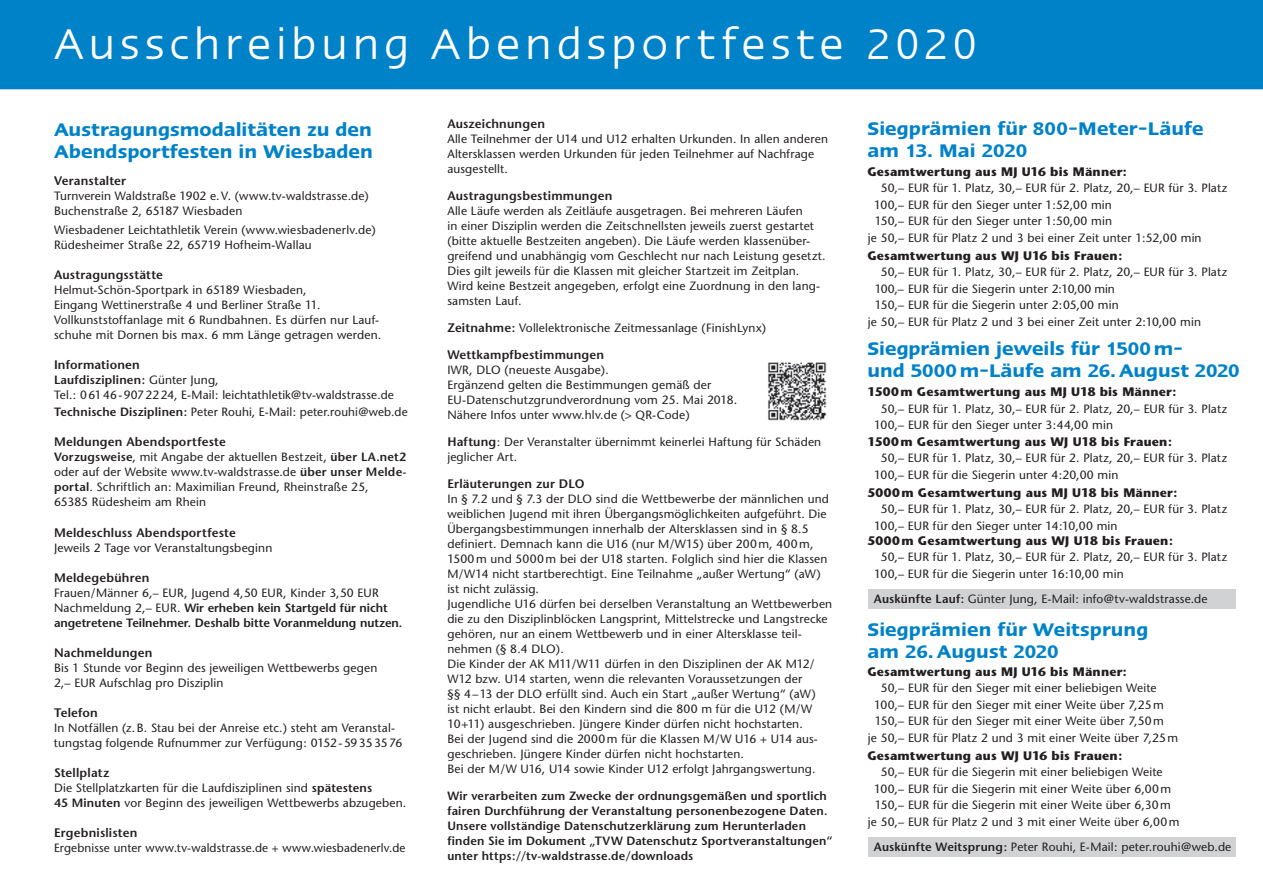
<style>
.page{position:relative;width:1263px;height:893px;background:#fff}
.page>*{position:absolute;margin:0;border:0;box-sizing:border-box;transform-origin:0 0}
.t1{font:49.5px "Linotype Ergo";letter-spacing:.11em;color:#fff}
.t2{font:600 21px/22.5px "Linotype Ergo";color:#0082c9}
.t3{font:700 12.3px "Stone Sans";letter-spacing:.015em;color:#231f20}
.t4{font:600 12.3px "Stone Sans";letter-spacing:.015em;color:#231f20}
.t5{font:12px/15px "Stone Sans";letter-spacing:.01em;color:#231f20}
.t6{font:600 12px/15px "Stone Sans";letter-spacing:.015em;color:#231f20}
.t7{font:600 12px/15px "Stone Sans";letter-spacing:-.005em;color:#231f20}
.s1{font-weight:600}
.s2{font-weight:400}
.s3{font-weight:600;font-size:12.3px}
</style>
<div class="page">
<div style="left:0;top:0;width:1263px;height:89px;background:#0082c9"></div>
<div style="left:868px;top:589px;width:368px;height:20px;background:#d1d2d4"></div>
<div style="left:868px;top:837px;width:368px;height:20px;background:#d1d2d4"></div>
<img style="left:768px;top:362px;width:59px;height:59px">
<h1 class="t1" style="left:54px;top:17px;width:924px">Ausschreibung Abendsportfeste 2020</h1>
<h2 class="t2" style="left:54px;top:118px;width:321px">Austragungsmodalitäten zu den<br>Abendsportfesten in Wiesbaden</h2>
<p class="t4" style="left:54px;top:173px;width:74px">Veranstalter</p>
<p class="t5" style="left:54px;top:188px;width:316px">Turnverein Waldstraße 1902 e.V. (www.tv-waldstrasse.de)<br>Buchenstraße 2, 65187 Wiesbaden</p>
<p class="t5" style="left:54px;top:222px;width:323px">Wiesbadener Leichtathletik Verein (www.wiesbadenerlv.de)<br>Rüdesheimer Straße 22, 65719 Hofheim-Wallau</p>
<p class="t4" style="left:54px;top:267px;width:110px">Austragungsstätte</p>
<p class="t5" style="left:54px;top:282px;width:329px">Helmut-Schön-Sportpark in 65189 Wiesbaden,<br>Eingang Wettinerstraße 4 und Berliner Straße 11.<br>Vollkunststoffanlage mit 6 Rundbahnen. Es dürfen nur Lauf&shy;schuhe mit Dornen bis max. 6 mm Länge getragen werden.</p>
<p class="t4" style="left:54px;top:357px;width:87px">Informationen</p>
<p class="t5" style="left:54px;top:372px;width:341px"><span class="s1">Laufdisziplinen:</span> Günter Jung,<br>Tel.: 06146-9072224, E-Mail: leichtathletik@tv-waldstrasse.de</p>
<p class="t5" style="left:54px;top:405px;width:355px"><span class="s1">Technische Disziplinen:</span> Peter Rouhi, E-Mail: peter.rouhi@web.de</p>
<p class="t4" style="left:54px;top:435px;width:173px">Meldungen Abendsportfeste</p>
<p class="t5" style="left:54px;top:450px;width:354px"><span class="s1">Vorzugsweise</span>, mit Angabe der aktuellen Bestzeit, <span class="s1">über LA.net2 </span>oder auf der Website www.tv-waldstrasse.de <span class="s1">über unser Melde&shy;portal</span>. Schriftlich an: Maximilian Freund, Rheinstraße 25,<br>65385 Rüdesheim am Rhein</p>
<p class="t4" style="left:54px;top:525px;width:183px">Meldeschluss Abendsportfeste</p>
<p class="t5" style="left:54px;top:540px;width:220px">Jeweils 2 Tage vor Veranstaltungsbeginn</p>
<p class="t4" style="left:54px;top:570px;width:97px">Meldegebühren</p>
<p class="t7" style="left:54px;top:585px;width:350px"><span class="s2">Frauen/Männer 6,– EUR, Jugend 4,50 EUR, Kinder 3,50 EUR<br>Nachmeldung 2,– EUR.</span> Wir erheben kein Startgeld für nicht angetretene Teilnehmer. Deshalb bitte Voranmeldung nutzen.</p>
<p class="t4" style="left:54px;top:645px;width:100px">Nachmeldungen</p>
<p class="t5" style="left:54px;top:660px;width:325px">Bis 1 Stunde vor Beginn des jeweiligen Wettbewerbs gegen<br>2,– EUR Aufschlag pro Disziplin</p>
<p class="t4" style="left:54px;top:705px;width:45px">Telefon</p>
<p class="t5" style="left:54px;top:720px;width:350px">In Notfällen (z.B. Stau bei der Anreise etc.) steht am Veranstal&shy;tungstag folgende Rufnummer zur Verfügung: 0152-59353576</p>
<p class="t4" style="left:54px;top:765px;width:57px">Stellplatz</p>
<p class="t5" style="left:54px;top:781px;width:354px">Die Stellplatzkarten für die Laufdisziplinen sind <span class="s1">spätestens<br>45 Minuten</span> vor Beginn des jeweiligen Wettbewerbs abzugeben.</p>
<p class="t4" style="left:54px;top:826px;width:85px">Ergebnislisten</p>
<p class="t5" style="left:54px;top:841px;width:353px">Ergebnisse unter www.tv-waldstrasse.de + www.wiesbadenerlv.de</p>
<p class="t4" style="left:447px;top:117px;width:99px">Auszeichnungen</p>
<p class="t5" style="left:447px;top:132px;width:382px">Alle Teilnehmer der U14 und U12 erhalten Urkunden. In allen anderen<br>Altersklassen werden Urkunden für jeden Teilnehmer auf Nachfrage ausgestellt.</p>
<p class="t4" style="left:447px;top:189px;width:166px">Austragungsbestimmungen</p>
<p class="t5" style="left:447px;top:204px;width:380px">Alle Läufe werden als Zeitläufe ausgetragen. Bei mehreren Läufen<br>in einer Disziplin werden die Zeitschnellsten jeweils zuerst gestartet (bitte aktuelle Bestzeiten angeben). Die Läufe werden klassenüber&shy;greifend und unabhängig vom Geschlecht nur nach Leistung gesetzt.<br>Dies gilt jeweils für die Klassen mit gleicher Startzeit im Zeitplan.<br>Wird keine Bestzeit angegeben, erfolgt eine Zuordnung in den lang&shy;samsten Lauf.</p>
<p class="t5" style="left:447px;top:321px;width:320px"><span class="s3">Zeitnahme:</span> Vollelektronische Zeitmessanlage (FinishLynx)</p>
<p class="t4" style="left:447px;top:348px;width:158px">Wettkampfbestimmungen</p>
<p class="t5" style="left:447px;top:363px;width:291px">IWR, DLO (neueste Ausgabe).<br>Ergänzend gelten die Bestimmungen gemäß der EU-Datenschutzgrundverordnung vom 25. Mai 2018.<br>Nähere Infos unter www.hlv.de (&gt; QR-Code)</p>
<p class="t5" style="left:447px;top:435px;width:375px"><span class="s3">Haftung</span>: Der Veranstalter übernimmt keinerlei Haftung für Schäden jeglicher Art.</p>
<p class="t4" style="left:447px;top:477px;width:139px">Erläuterungen zur DLO</p>
<p class="t5" style="left:447px;top:492px;width:386px">In § 7.2 und § 7.3 der DLO sind die Wettbewerbe der männlichen und weiblichen Jugend mit ihren Übergangsmöglichkeiten aufgeführt. Die Übergangsbestimmungen innerhalb der Altersklassen sind in § 8.5 definiert. Demnach kann die U16 (nur M/W15) über 200m, 400m, 1500m und 5000m bei der U18 starten. Folglich sind hier die Klassen M/W14 nicht startberechtigt. Eine Teilnahme „außer Wertung“ (aW) ist nicht zulässig.<br>Jugendliche U16 dürfen bei derselben Veranstaltung an Wettbewerben die zu den Disziplinblöcken Langsprint, Mittelstrecke und Langstrecke gehören, nur an einem Wettbewerb und in einer Altersklasse teil&shy;nehmen (§ 8.4 DLO).<br>Die Kinder der AK M11/W11 dürfen in den Disziplinen der AK M12/ W12 bzw. U14 starten, wenn die relevanten Voraussetzungen der<br>§§ 4–13 der DLO erfüllt sind. Auch ein Start „außer Wertung“ (aW)<br>ist nicht erlaubt. Bei den Kindern sind die 800 m für die U12 (M/W 10+11) ausgeschrieben. Jüngere Kinder dürfen nicht hochstarten.<br>Bei der Jugend sind die 2000m für die Klassen M/W U16 + U14 aus&shy;geschrieben. Jüngere Kinder dürfen nicht hochstarten.<br>Bei der M/W U16, U14 sowie Kinder U12 erfolgt Jahrgangswertung.</p>
<p class="t6" style="left:447px;top:789px;width:387px">Wir verarbeiten zum Zwecke der ordnungsgemäßen und sportlich fairen Durchführung der Veranstaltung personenbezogene Daten.<br>Unsere vollständige Datenschutzerklärung zum Herunterladen finden Sie im Dokument „TVW Datenschutz Sportveranstaltungen“ unter https://tv-waldstrasse.de/downloads</p>
<h2 class="t2" style="left:867px;top:117px;width:338px">Siegprämien für 800-Meter-Läufe am 13. Mai 2020</h2>
<p class="t3" style="left:867px;top:164px;width:261px">Gesamtwertung aus MJ U16 bis Männer:</p>
<p class="t5" style="left:881px;top:181px;width:348px">50,– EUR für 1. Platz, 30,– EUR für 2. Platz, 20,– EUR für 3. Platz</p>
<p class="t5" style="left:874px;top:197px;width:239px">100,– EUR für den Sieger unter 1:52,00 min</p>
<p class="t5" style="left:875px;top:214px;width:239px">150,– EUR für den Sieger unter 1:50,00 min</p>
<p class="t5" style="left:868px;top:230px;width:335px">je 50,– EUR für Platz 2 und 3 bei einer Zeit unter 1:52,00 min</p>
<p class="t3" style="left:867px;top:248px;width:256px">Gesamtwertung aus WJ U16 bis Frauen:</p>
<p class="t5" style="left:881px;top:265px;width:348px">50,– EUR für 1. Platz, 30,– EUR für 2. Platz, 20,– EUR für 3. Platz</p>
<p class="t5" style="left:875px;top:281px;width:242px">100,– EUR für die Siegerin unter 2:10,00 min</p>
<p class="t5" style="left:875px;top:298px;width:246px">150,– EUR für die Siegerin unter 2:05,00 min</p>
<p class="t5" style="left:868px;top:314px;width:335px">je 50,– EUR für Platz 2 und 3 bei einer Zeit unter 2:10,00 min</p>
<h2 class="t2" style="left:867px;top:337px;width:374px">Siegprämien jeweils für 1500m-<br>und 5000m-Läufe am 26.August 2020</h2>
<p class="t3" style="left:867px;top:385px;width:310px">1500m Gesamtwertung aus MJ U18 bis Männer:</p>
<p class="t5" style="left:874px;top:401px;width:355px;line-height:16.5px;text-indent:7px">50,– EUR für 1. Platz, 30,– EUR für 2. Platz, 20,– EUR für 3. Platz<br>100,– EUR für den Sieger unter 3:44,00 min</p>
<p class="t3" style="left:867px;top:434px;width:306px">1500m Gesamtwertung aus WJ U18 bis Frauen:</p>
<p class="t5" style="left:874px;top:450px;width:354px;line-height:16.5px;text-indent:7px">50,– EUR für 1. Platz, 30,– EUR für 2. Platz, 20,– EUR für 3. Platz<br>100,– EUR für die Siegerin unter 4:20,00 min</p>
<p class="t3" style="left:867px;top:485px;width:311px">5000m Gesamtwertung aus MJ U18 bis Männer:</p>
<p class="t5" style="left:874px;top:501px;width:354px;line-height:16.5px;text-indent:7px">50,– EUR für 1. Platz, 30,– EUR für 2. Platz, 20,– EUR für 3. Platz<br>100,– EUR für den Sieger unter 14:10,00 min</p>
<p class="t3" style="left:867px;top:533px;width:307px">5000m Gesamtwertung aus WJ U18 bis Frauen:</p>
<p class="t5" style="left:874px;top:549px;width:354px;line-height:16.5px;text-indent:7px">50,– EUR für 1. Platz, 30,– EUR für 2. Platz, 20,– EUR für 3. Platz<br>100,– EUR für die Siegerin unter 16:10,00 min</p>
<p class="t5" style="left:874px;top:592px;width:335px"><span class="s1">Auskünfte Lauf:</span> Günter Jung, E-Mail: info@tv-waldstrasse.de</p>
<h2 class="t2" style="left:867px;top:618px;width:282px">Siegprämien für Weitsprung am 26. August 2020</h2>
<p class="t3" style="left:867px;top:664px;width:261px">Gesamtwertung aus MJ U16 bis Männer:</p>
<p class="t5" style="left:881px;top:681px;width:277px">50,– EUR für den Sieger mit einer beliebigen Weite</p>
<p class="t5" style="left:874px;top:697px;width:291px">100,– EUR für den Sieger mit einer Weite über 7,25m</p>
<p class="t5" style="left:875px;top:714px;width:291px">150,– EUR für den Sieger mit einer Weite über 7,50m</p>
<p class="t5" style="left:868px;top:730px;width:312px">je 50,– EUR für Platz 2 und 3 mit einer Weite über 7,25m</p>
<p class="t3" style="left:867px;top:748px;width:256px">Gesamtwertung aus WJ U16 bis Frauen:</p>
<p class="t5" style="left:868px;top:764px;width:313px;line-height:16.5px;text-align:center">50,– EUR für die Siegerin mit einer beliebigen Weite 100,– EUR für die Siegerin mit einer Weite über 6,00m 150,– EUR für die Siegerin mit einer Weite über 6,30m<br>je 50,– EUR für Platz 2 und 3 mit einer Weite über 6,00m</p>
<p class="t5" style="left:874px;top:839px;width:359px"><span class="s1">Auskünfte Weitsprung:</span> Peter Rouhi, E-Mail: peter.rouhi@web.de</p>
</div>
